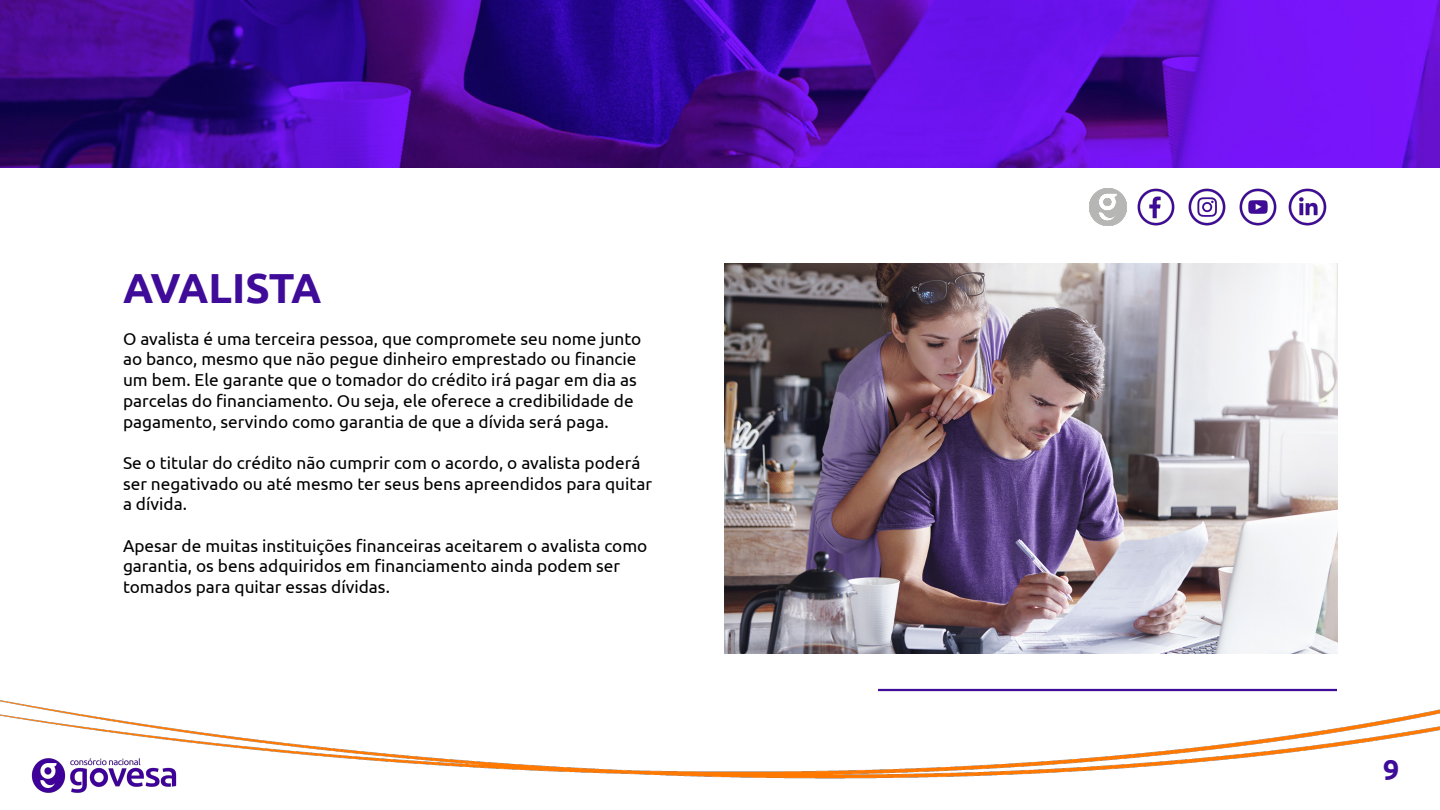
<style>
.page{position:relative;width:1440px;height:810px;background:#fff}
.page>*{position:absolute;margin:0;border:0;box-sizing:border-box;transform-origin:0 0}
.t1{font:700 42px "Ubuntu";letter-spacing:-.02em;color:#3f0b99}
.t2{font:700 28.5px "Ubuntu";color:#3f0b99}
.t3{font:17.25px/20.7px "Ubuntu";color:#000}
</style>
<div class="page">
<img style="left:0;top:688px;width:1440px;height:91px">
<img style="left:28px;top:758px;width:153px;height:35px">
<img style="left:1089px;top:188px;width:38px;height:38px">
<img style="left:1137px;top:188px;width:38px;height:38px">
<img style="left:1188px;top:188px;width:38px;height:38px">
<img style="left:1239px;top:188px;width:38px;height:38px">
<img style="left:1288px;top:188px;width:39px;height:38px">
<hr style="left:878px;top:689px;width:459px;height:2px;background:#3f0b99">
<img style="left:0;top:0;width:1440px;height:167px">
<img style="left:724px;top:263px;width:613px;height:390px">
<h1 class="t1" style="left:123px;top:263px;width:200px">AVALISTA</h1>
<p class="t3" style="left:123px;top:328px;width:520px">O avalista é uma terceira pessoa, que compromete seu nome junto ao banco, mesmo que não pegue dinheiro emprestado ou financie um bem. Ele garante que o tomador do crédito irá pagar em dia as parcelas do financiamento. Ou seja, ele oferece a credibilidade de pagamento, servindo como garantia de que a dívida será paga.</p>
<p class="t3" style="left:123px;top:452px;width:531px">Se o titular do crédito não cumprir com o acordo, o avalista poderá ser negativado ou até mesmo ter seus bens apreendidos para quitar a dívida.</p>
<p class="t3" style="left:123px;top:535px;width:526px">Apesar de muitas instituições financeiras aceitarem o avalista como garantia, os bens adquiridos em financiamento ainda podem ser tomados para quitar essas dívidas.</p>
<h2 class="t2" style="left:1383px;top:753px;width:18px">9</h2>
</div>
